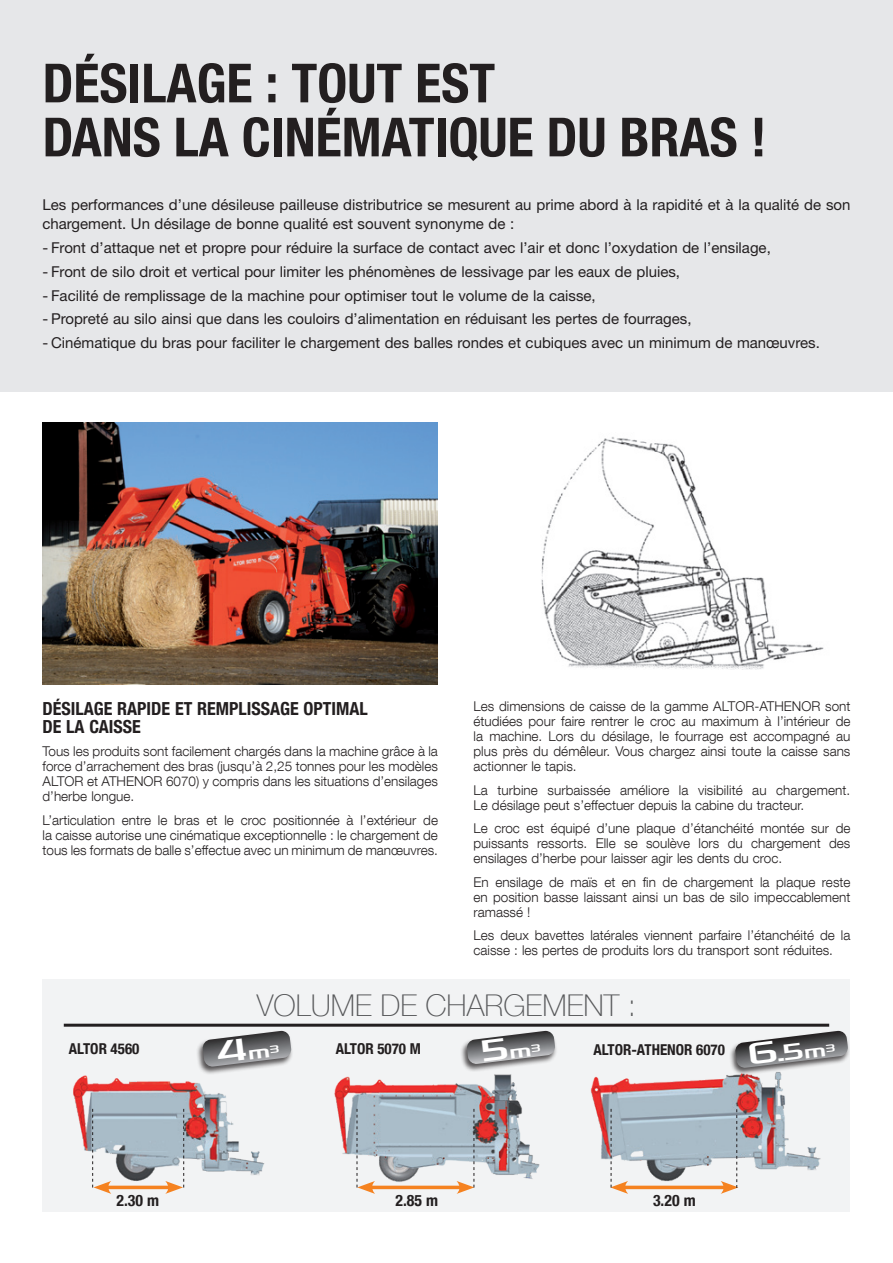
<style>
.page{position:relative;width:893px;height:1263px;background:#fff}
.page>*{position:absolute;margin:0;border:0;box-sizing:border-box;transform-origin:0 0}
.t1{font:700 condensed 54px/54px "Helvetica Neue LT Com";color:#231f20}
.t2{font:100 30px "Helvetica Neue LT Com";color:#57585a}
.t3{font:700 condensed 18px/18px "Helvetica Neue LT Com";color:#231f20}
.t4{font:700 18px "Zekton";color:#fff;scale:1.85 1}
.t5{font:700 condensed 15.75px "Helvetica Neue LT Com";color:#231f20}
.t6{font:15px/19.5px "Helvetica Neue";color:#231f20}
.t7{font:700 condensed 15px "Helvetica Neue LT Com";color:#231f20}
.t8{font:300 13.5px/15px "Helvetica Neue LT Com";color:#231f20;text-align:justify}
.s1{font-size:24px}
.s2{font-size:14.25px}
.s3{font-size:8.25px}
</style>
<div class="page">
<div style="left:43px;top:979px;width:807px;height:233px;background:#f2f3f4"></div>
<img style="left:590px;top:1075px;width:231px;height:106px">
<img style="left:334px;top:1074px;width:206px;height:113px">
<img style="left:73px;top:1075px;width:192px;height:115px">
<hr style="left:64px;top:1024px;width:765px;height:3px;background:#231f20">
<img style="left:541px;top:437px;width:283px;height:233px">
<img style="left:43px;top:422px;width:395px;height:263px">
<div style="left:0;top:0;width:893px;height:391px;background:#e6e7e9"></div>
<hr style="left:105px;top:1186px;width:67px;height:3px;background:#f58220">
<hr style="left:368px;top:1186px;width:95px;height:3px;background:#f58220">
<hr style="left:621px;top:1186px;width:106px;height:3px;background:#f58220">
<div style="left:460px;top:1030px;width:97px;height:42px;background:#231f20;opacity:.75"></div>
<div style="left:728px;top:1030px;width:122px;height:46px;background:#231f20;opacity:.75"></div>
<svg style="left:735px;top:1031px;width:113px;height:37px"></svg>
<div style="left:196px;top:1030px;width:97px;height:45px;background:#231f20;opacity:.75"></div>
<svg style="left:92px;top:1109px;width:19px;height:85px"></svg>
<svg style="left:165px;top:1109px;width:19px;height:85px"></svg>
<svg style="left:357px;top:1109px;width:18px;height:85px"></svg>
<svg style="left:457px;top:1109px;width:18px;height:85px"></svg>
<svg style="left:610px;top:1109px;width:18px;height:85px"></svg>
<svg style="left:721px;top:1109px;width:17px;height:85px"></svg>
<svg style="left:466px;top:1031px;width:89px;height:33px"></svg>
<svg style="left:202px;top:1031px;width:90px;height:36px"></svg>
<h1 class="t1" style="left:43px;top:56px;width:725px">DÉSILAGE : TOUT EST<br>DANS LA CINÉMATIQUE DU BRAS !</h1>
<p class="t6" style="left:43px;top:194px;width:809px">Les performances d’une désileuse pailleuse distributrice se mesurent au prime abord à la rapidité et à la qualité de son chargement. Un désilage de bonne qualité est souvent synonyme de :</p>
<p class="t6" style="left:43px;top:238px;width:730px">- Front d’attaque net et propre pour réduire la surface de contact avec l’air et donc l’oxydation de l’ensilage,</p>
<p class="t6" style="left:43px;top:261px;width:639px">- Front de silo droit et vertical pour limiter les phénomènes de lessivage par les eaux de pluies,</p>
<p class="t6" style="left:43px;top:285px;width:555px">- Facilité de remplissage de la machine pour optimiser tout le volume de la caisse,</p>
<p class="t6" style="left:43px;top:309px;width:650px">- Propreté au silo ainsi que dans les couloirs d’alimentation en réduisant les pertes de fourrages,</p>
<p class="t6" style="left:43px;top:333px;width:779px">- Cinématique du bras pour faciliter le chargement des balles rondes et cubiques avec un minimum de manœuvres.</p>
<h3 class="t3" style="left:43px;top:699px;width:327px">DÉSILAGE RAPIDE ET REMPLISSAGE OPTIMAL<br>DE LA CAISSE</h3>
<p class="t8" style="left:43px;top:743px;width:397px">Tous les produits sont facilement chargés dans la machine grâce à la force d’arrachement des bras (jusqu’à 2,25 tonnes pour les modèles ALTOR et ATHENOR 6070) y compris dans les situations d’ensilages d’herbe longue.</p>
<p class="t8" style="left:43px;top:812px;width:397px">L’articulation entre le bras et le croc positionnée à l’extérieur de la caisse autorise une cinématique exceptionnelle : le chargement de tous les formats de balle s’effectue avec un minimum de manœuvres.</p>
<p class="t8" style="left:474px;top:699px;width:378px">Les dimensions de caisse de la gamme ALTOR-ATHENOR sont étudiées pour faire rentrer le croc au maximum à l’intérieur de la machine. Lors du désilage, le fourrage est accompagné au plus près du démêleur. Vous chargez ainsi toute la caisse sans actionner le tapis.</p>
<p class="t8" style="left:474px;top:782px;width:378px">La turbine surbaissée améliore la visibilité au chargement.<br>Le désilage peut s’effectuer depuis la cabine du tracteur.</p>
<p class="t8" style="left:474px;top:821px;width:378px">Le croc est équipé d’une plaque d’étanchéité montée sur de puissants ressorts. Elle se soulève lors du chargement des ensilages d’herbe pour laisser agir les dents du croc.</p>
<p class="t8" style="left:474px;top:874px;width:378px">En ensilage de maïs et en fin de chargement la plaque reste en position basse laissant ainsi un bas de silo impeccablement ramassé !</p>
<p class="t8" style="left:474px;top:928px;width:378px">Les deux bavettes latérales viennent parfaire l’étanchéité de la caisse : les pertes de produits lors du transport sont réduites.</p>
<h2 class="t2" style="left:257px;top:987px;width:381px">VOLUME DE CHARGEMENT :</h2>
<p class="t7" style="left:69px;top:1039px;width:72px">ALTOR 4560</p>
<p class="t7" style="left:336px;top:1039px;width:87px">ALTOR 5070 M</p>
<p class="t7" style="left:593px;top:1040px;width:133px">ALTOR-ATHENOR 6070</p>
<h3 class="t4" style="left:747px;top:1044px;width:49px;rotate:-7deg"><span class="s1">6</span>.5<span class="s2">m</span><span class="s3">3</span></h3>
<p class="t5" style="left:116px;top:1191px;width:44px">2.30 m</p>
<p class="t5" style="left:396px;top:1191px;width:44px">2.85 m</p>
<p class="t5" style="left:653px;top:1191px;width:44px">3.20 m</p>
</div>
